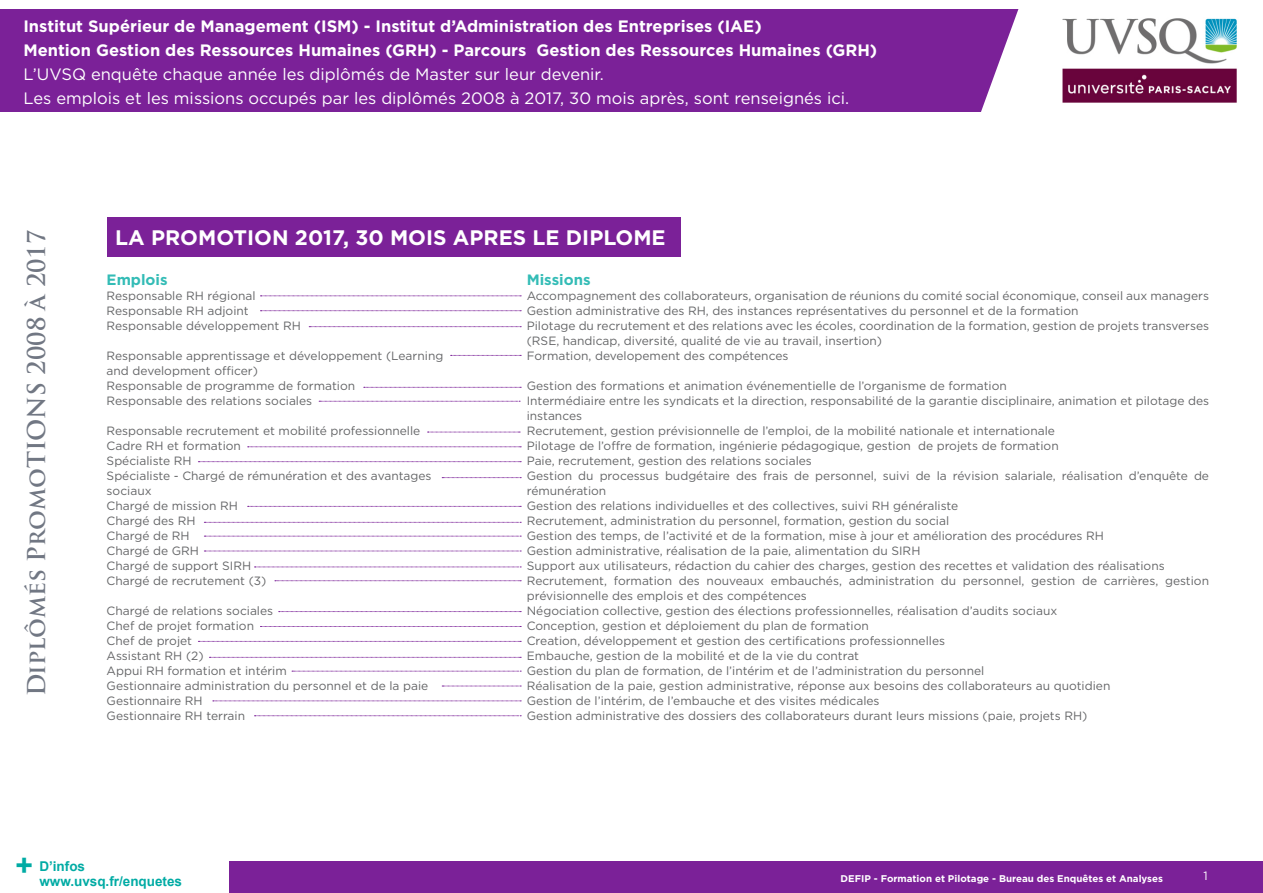
<style>
.page{position:relative;width:1263px;height:893px;background:#fff}
.page>*{position:absolute;margin:0;border:0;box-sizing:border-box;transform-origin:0 0}
.t1{font:700 30px "Arial";color:#00aba4}
.t2{font:700 24px "Trajan Pro";color:#717783}
.t3{font:700 21px "Gotham";color:#fff}
.t4{font:700 16.5px "Gotham";color:#fff}
.t5{font:16.5px "Gotham";color:#fff}
.t6{font:700 15px "Gotham";color:#33bcb6}
.t7{font:700 13.5px/15px "Arial";color:#00aba4}
.t8{font:12px/15px "Gotham";color:#646567}
.t9{font:12px "Gotham";color:#fff}
.t10{font:700 9.75px "Gotham";color:#fff}
</style>
<div class="page">
<div style="left:0;top:861px;width:1263px;height:32px;background:#7b2198"></div>
<div style="left:0;top:836px;width:229px;height:57px;background:#fff"></div>
<div style="left:0;top:10px;width:1023px;height:102px;background:#7b2198"></div>
<svg style="left:963px;top:9px;width:60px;height:103px"></svg>
<img style="left:1062px;top:18px;width:175px;height:85px">
<div style="left:107px;top:217px;width:573px;height:39px;background:#7b2198"></div>
<svg style="left:260px;top:296px;width:261px;height:1px"></svg>
<svg style="left:260px;top:310px;width:261px;height:1px"></svg>
<svg style="left:198px;top:461px;width:323px;height:1px"></svg>
<svg style="left:309px;top:326px;width:212px;height:1px"></svg>
<svg style="left:364px;top:387px;width:157px;height:1px"></svg>
<svg style="left:248px;top:447px;width:273px;height:1px"></svg>
<svg style="left:319px;top:401px;width:201px;height:1px"></svg>
<svg style="left:451px;top:355px;width:70px;height:1px"></svg>
<svg style="left:428px;top:432px;width:92px;height:1px"></svg>
<svg style="left:275px;top:580px;width:246px;height:1px"></svg>
<svg style="left:442px;top:477px;width:79px;height:1px"></svg>
<svg style="left:204px;top:536px;width:317px;height:1px"></svg>
<svg style="left:204px;top:551px;width:317px;height:1px"></svg>
<svg style="left:248px;top:506px;width:273px;height:1px"></svg>
<svg style="left:254px;top:567px;width:267px;height:1px"></svg>
<svg style="left:292px;top:671px;width:229px;height:1px"></svg>
<svg style="left:260px;top:626px;width:261px;height:1px"></svg>
<svg style="left:198px;top:641px;width:323px;height:1px"></svg>
<svg style="left:279px;top:611px;width:242px;height:1px"></svg>
<svg style="left:209px;top:657px;width:312px;height:1px"></svg>
<svg style="left:213px;top:701px;width:308px;height:1px"></svg>
<svg style="left:254px;top:715px;width:267px;height:1px"></svg>
<svg style="left:442px;top:686px;width:79px;height:1px"></svg>
<svg style="left:204px;top:522px;width:317px;height:1px"></svg>
<p class="t4" style="left:23px;top:16px;width:740px">Institut Supérieur de Management (ISM) - Institut d’Administration des Entreprises (IAE)</p>
<p class="t4" style="left:23px;top:40px;width:855px">Mention Gestion des Ressources Humaines (GRH) - Parcours Gestion des Ressources Humaines (GRH)</p>
<p class="t5" style="left:23px;top:64px;width:582px">L’UVSQ enquête chaque année les diplômés de Master sur leur devenir.</p>
<p class="t5" style="left:23px;top:88px;width:827px">Les emplois et les missions occupés par les diplômés 2008 à 2017, 30 mois après, sont renseignés ici.</p>
<h2 class="t2" style="left:22px;top:696px;width:468px;rotate:-90deg">Diplômés PromoTIONS 2008 à 2017</h2>
<p class="t3" style="left:115px;top:224px;width:552px">LA PROMOTION 2017, 30 MOIS APRES LE DIPLOME</p>
<p class="t6" style="left:107px;top:270px;width:62px">Emplois</p>
<p class="t8" style="left:107px;top:288px;width:150px">Responsable RH régional</p>
<p class="t8" style="left:107px;top:303px;width:144px">Responsable RH adjoint</p>
<p class="t8" style="left:107px;top:318px;width:196px">Responsable développement RH</p>
<p class="t8" style="left:107px;top:348px;width:338px">Responsable apprentissage et développement (Learning and development officer)</p>
<p class="t8" style="left:107px;top:378px;width:250px">Responsable de programme de formation</p>
<p class="t8" style="left:107px;top:393px;width:207px">Responsable des relations sociales</p>
<p class="t8" style="left:107px;top:423px;width:315px">Responsable recrutement et mobilité professionnelle</p>
<p class="t8" style="left:107px;top:438px;width:136px">Cadre RH et formation</p>
<p class="t8" style="left:107px;top:453px;width:87px">Spécialiste RH</p>
<p class="t8" style="left:107px;top:468px;width:326px">Spécialiste - Chargé de rémunération et des avantages sociaux</p>
<p class="t8" style="left:107px;top:498px;width:133px">Chargé de mission RH</p>
<p class="t8" style="left:107px;top:513px;width:90px">Chargé des RH</p>
<p class="t8" style="left:107px;top:528px;width:84px">Chargé de RH</p>
<p class="t8" style="left:107px;top:543px;width:94px">Chargé de GRH</p>
<p class="t8" style="left:107px;top:558px;width:146px">Chargé de support SIRH</p>
<p class="t8" style="left:107px;top:573px;width:161px">Chargé de recrutement (3)</p>
<p class="t8" style="left:107px;top:603px;width:168px">Chargé de relations sociales</p>
<p class="t8" style="left:107px;top:618px;width:149px">Chef de projet formation</p>
<p class="t8" style="left:107px;top:633px;width:87px">Chef de projet</p>
<p class="t8" style="left:107px;top:648px;width:98px">Assistant RH (2)</p>
<p class="t8" style="left:107px;top:663px;width:182px">Appui RH formation et intérim</p>
<p class="t8" style="left:107px;top:678px;width:323px">Gestionnaire administration du personnel et de la paie</p>
<p class="t8" style="left:107px;top:693px;width:98px">Gestionnaire RH</p>
<p class="t8" style="left:107px;top:708px;width:140px">Gestionnaire RH terrain</p>
<p class="t6" style="left:527px;top:270px;width:65px">Missions</p>
<p class="t8" style="left:527px;top:288px;width:684px">Accompagnement des collaborateurs, organisation de réunions du comité social économique, conseil aux managers</p>
<p class="t8" style="left:527px;top:303px;width:553px">Gestion administrative des RH, des instances représentatives du personnel et de la formation</p>
<p class="t8" style="left:527px;top:318px;width:684px">Pilotage du recrutement et des relations avec les écoles, coordination de la formation, gestion de projets transverses (RSE, handicap, diversité, qualité de vie au travail, insertion)</p>
<p class="t8" style="left:527px;top:348px;width:263px">Formation, developement des compétences</p>
<p class="t8" style="left:527px;top:378px;width:482px">Gestion des formations et animation événementielle de l’organisme de formation</p>
<p class="t8" style="left:527px;top:393px;width:684px">Intermédiaire entre les syndicats et la direction, responsabilité de la garantie disciplinaire, animation et pilotage des instances</p>
<p class="t8" style="left:527px;top:423px;width:530px">Recrutement, gestion prévisionnelle de l’emploi, de la mobilité nationale et internationale</p>
<p class="t8" style="left:527px;top:438px;width:533px">Pilotage de l’offre de formation, ingénierie pédagogique, gestion de projets de formation</p>
<p class="t8" style="left:527px;top:453px;width:287px">Paie, recrutement, gestion des relations sociales</p>
<p class="t8" style="left:527px;top:468px;width:684px">Gestion du processus budgétaire des frais de personnel, suivi de la révision salariale, réalisation d’enquête de rémunération</p>
<p class="t8" style="left:527px;top:498px;width:433px">Gestion des relations individuelles et des collectives, suivi RH généraliste</p>
<p class="t8" style="left:527px;top:513px;width:424px">Recrutement, administration du personnel, formation, gestion du social</p>
<p class="t8" style="left:527px;top:528px;width:579px">Gestion des temps, de l’activité et de la formation, mise à jour et amélioration des procédures RH</p>
<p class="t8" style="left:527px;top:543px;width:395px">Gestion administrative, réalisation de la paie, alimentation du SIRH</p>
<p class="t8" style="left:527px;top:558px;width:639px">Support aux utilisateurs, rédaction du cahier des charges, gestion des recettes et validation des réalisations</p>
<p class="t8" style="left:527px;top:573px;width:684px">Recrutement, formation des nouveaux embauchés, administration du personnel, gestion de carrières, gestion prévisionnelle des emplois et des compétences</p>
<p class="t8" style="left:527px;top:603px;width:532px">Négociation collective, gestion des élections professionnelles, réalisation d’audits sociaux</p>
<p class="t8" style="left:527px;top:618px;width:344px">Conception, gestion et déploiement du plan de formation</p>
<p class="t8" style="left:527px;top:633px;width:420px">Creation, développement et gestion des certifications professionnelles</p>
<p class="t8" style="left:527px;top:648px;width:334px">Embauche, gestion de la mobilité et de la vie du contrat</p>
<p class="t8" style="left:527px;top:663px;width:459px">Gestion du plan de formation, de l’intérim et de l’administration du personnel</p>
<p class="t8" style="left:527px;top:678px;width:585px">Réalisation de la paie, gestion administrative, réponse aux besoins des collaborateurs au quotidien</p>
<p class="t8" style="left:527px;top:693px;width:354px">Gestion de l’intérim, de l’embauche et des visites médicales</p>
<p class="t8" style="left:527px;top:708px;width:562px">Gestion administrative des dossiers des collaborateurs durant leurs missions (paie, projets RH)</p>
<h1 class="t1" style="left:15px;top:845px;width:19px">+</h1>
<p class="t7" style="left:39px;top:859px;width:144px">D’infos www.uvsq.fr/enquetes</p>
<p class="t10" style="left:841px;top:872px;width:324px">DEFIP - Formation et Pilotage - Bureau des Enquêtes et Analyses</p>
<p class="t9" style="left:1203px;top:868px;width:6px">1</p>
</div>
